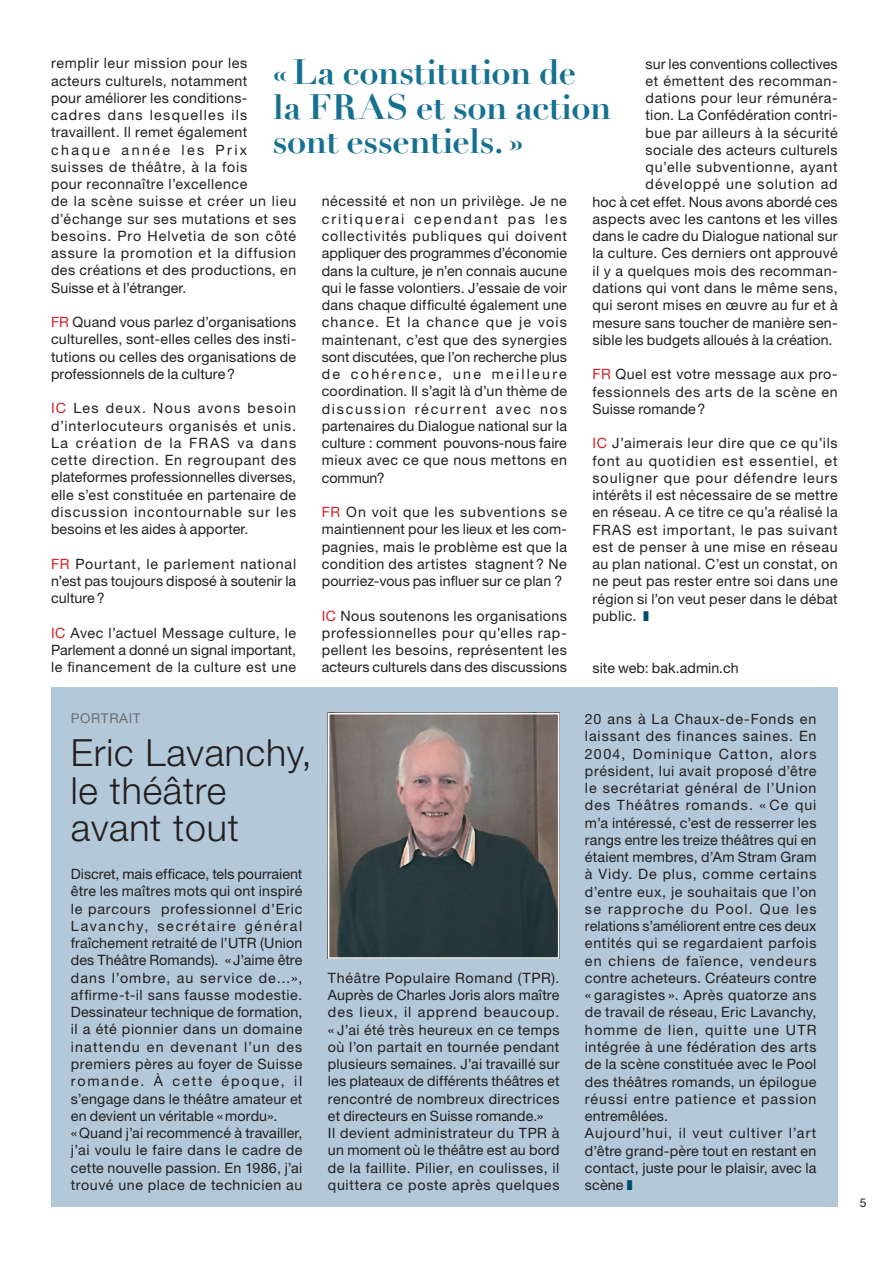
<style>
.page{position:relative;width:893px;height:1263px;background:#fff}
.page>*{position:absolute;margin:0;border:0;box-sizing:border-box;transform-origin:0 0}
.t1{font:300 37.5px/37.5px "Helvetica Neue LT Std";letter-spacing:.02em;color:#231f20}
.t2{font:700 34.5px/34.5px "Didot";letter-spacing:-.01em;color:#167090}
.t3{font:14.25px/17.2px "Helvetica Neue LT Std";letter-spacing:.03em;color:#231f20;text-align:justify}
.t4{font:14.25px "Helvetica Neue LT Std";letter-spacing:.005em;color:#231f20}
.t5{font:14.25px "Helvetica Neue LT Std";letter-spacing:.07em;color:#231f20}
.t6{font:13.5px "Helvetica Neue LT Std";letter-spacing:.05em;color:#6c6d70}
.t7{font:12px "Helvetica Neue LT Std";color:#231f20}
.s1{color:#d1232a}
.s2{color:#004b6c}
</style>
<div class="page">
<div style="left:51px;top:687px;width:787px;height:519px;background:#b3c8d8"></div>
<img style="left:331px;top:716px;width:225px;height:240px">
<div style="left:328px;top:713px;width:231px;height:246px;border:2px solid #fff"></div>
<p class="t3" style="left:51px;top:54px;width:247px;text-align:left">remplir leur mission pour les acteurs culturels, notamment<br>pour améliorer les conditions&shy;cadres dans lesquelles ils travaillent. I l remet également chaque année les Prix suisses de théâtre, à la fois<br>pour reconnaître l’excellence<br>de la scène suisse et créer un lieu d’échange sur ses mutations et ses besoins. Pro Helvetia de son côté assure la promotion et la diffusion des créations et des productions, en<br>Suisse et à l’étranger.</p>
<p class="t3" style="left:51px;top:313px;width:247px"><span class="s1">fr</span> Quand vous parlez d’organisations culturelles, sont-elles celles des insti&shy;tutions ou celles des organisations de professionnels de la culture?</p>
<p class="t3" style="left:51px;top:399px;width:247px"><span class="s1">I C</span> Les deux. Nous avons besoin d’interlocuteurs organisés et unis.<br>La création de la FRAS va dans cette direction. En regroupant des plateformes professionnelles diverses, elle s’est constituée en partenaire de discussion incontournable sur les besoins et les aides à apporter.</p>
<p class="t3" style="left:51px;top:555px;width:247px"><span class="s1">fr</span> Pourtant, le parlement national n’est pas toujours disposé à soutenir la culture?</p>
<p class="t3" style="left:51px;top:624px;width:247px"><span class="s1">I C</span> Avec l’actuel Message culture, le Parlement a donné un signal important, le financement de la culture est une</p>
<p class="t4" style="left:646px;top:55px;width:194px">sur les conventions collectives</p>
<p class="t3" style="left:646px;top:72px;width:194px">et émettent des recomman-</p>
<p class="t3" style="left:646px;top:89px;width:194px">dations pour leur rémunéra-</p>
<p class="t3" style="left:646px;top:107px;width:194px">tion. La Confédération contri-</p>
<p class="t3" style="left:646px;top:124px;width:194px">bue par ailleurs à la sécurité</p>
<p class="t3" style="left:646px;top:141px;width:194px">sociale des acteurs culturels</p>
<p class="t3" style="left:646px;top:158px;width:194px">qu’elle subventionne, ayant</p>
<p class="t5" style="left:646px;top:176px;width:194px">développé une solution ad</p>
<p class="t4" style="left:592px;top:193px;width:247px">hoc à cet effet. Nous avons abordé ces</p>
<p class="t3" style="left:592px;top:210px;width:247px">aspects avec les cantons et les villes</p>
<p class="t3" style="left:592px;top:227px;width:247px">dans le cadre du Dialogue national sur</p>
<p class="t3" style="left:592px;top:245px;width:247px">la culture. Ces derniers ont approuvé</p>
<p class="t3" style="left:592px;top:262px;width:247px">il y a quelques mois des recomman-</p>
<p class="t3" style="left:592px;top:279px;width:247px">dations qui vont dans le même sens,</p>
<p class="t3" style="left:592px;top:296px;width:247px">qui seront mises en œuvre au fur et à</p>
<p class="t3" style="left:592px;top:314px;width:247px">mesure sans toucher de manière sen-</p>
<p class="t3" style="left:592px;top:331px;width:242px">sible les budgets alloués à la création.</p>
<p class="t3" style="left:592px;top:365px;width:247px"><span class="s1">fr</span> Quel est votre message aux pro&shy;fessionnels des arts de la scène en Suisse romande?</p>
<p class="t3" style="left:592px;top:434px;width:247px"><span class="s1">IC</span> J’aimerais leur dire que ce qu’ils font au quotidien est essentiel, et souligner que pour défendre leurs intérêts il est nécessaire de se mettre en réseau. A ce titre ce qu’a réalisé la FRAS est important, le pas suivant est de penser à une mise en réseau au plan national. C’est un constat, on ne peut pas rester entre soi dans une région si l’on veut peser dans le débat public. <span class="s2">❚</span></p>
<p class="t3" style="left:592px;top:659px;width:148px">site web: bak.admin.ch</p>
<h2 class="t2" style="left:273px;top:55px;width:340px">«La constitution de la FRAS et son action sont essentiels. »</h2>
<p class="t3" style="left:322px;top:193px;width:247px">nécessité et non un privilège. Je ne critiquerai cependant pas les collectivités publiques qui doivent appliquer des programmes d’économie dans la culture, je n’en connais aucune qui le fasse volontiers. J’essaie de voir dans chaque difficulté également une chance. Et la chance que je vois maintenant, c’est que des synergies sont discutées, que l’on recherche plus de cohérence, une meilleure coordination. I l s’agit là d’un thème de discussion récurrent avec nos partenaires du Dialogue national sur la culture : comment pouvons-nous faire mieux avec ce que nous mettons en commun?</p>
<p class="t3" style="left:322px;top:503px;width:247px"><span class="s1">fr</span> On voit que les subventions se maintiennent pour les lieux et les com&shy;pagnies, mais le problème est que la condition des artistes stagnent ? Ne pourriez-vous pas influer sur ce plan ?</p>
<p class="t3" style="left:322px;top:607px;width:247px"><span class="s1">IC</span> Nous soutenons les organisations professionnelles pour qu’elles rap&shy;pellent les besoins, représentent les acteurs culturels dans des discussions</p>
<p class="t6" style="left:71px;top:710px;width:71px">po rtrait</p>
<h1 class="t1" style="left:71px;top:733px;width:243px">Eric Lavanchy, le théâtre avant tout</h1>
<p class="t3" style="left:71px;top:865px;width:233px">Discret, mais efficace, tels pourraient être les maîtres mots qui ont inspiré le parcours professionnel d’Eric Lavanchy, secrétaire général fraîchement retraité de l’UTR</p>
<p class="t3" style="left:71px;top:934px;width:233px;text-align:left;text-indent:189px">(Union des Théâtre Romands). «J’aime être dans l’ombre, au service de…», affirme-t-il sans fausse modestie.<br>Dessinateur technique de formation, il a été pionnier dans un domaine inattendu en devenant l’un des premiers pères au foyer de Suisse romande. À cette époque, il s’engage dans le théâtre amateur et en devient un véritable «mordu». «Quand j’ai recommencé à travailler, j’ai voulu le faire dans le cadre de cette nouvelle passion. En 1986, j’ai trouvé une place de technicien au</p>
<p class="t3" style="left:328px;top:969px;width:233px;text-align:left">Théâtre Populaire Romand (TPR).<br>Auprès de Charles Joris alors maître des lieux, il apprend beaucoup. « J’ai été très heureux en ce temps où l’on partait en tournée pendant plusieurs semaines. J’ai travaillé sur les plateaux de différents théâtres et rencontré de nombreux directrices et directeurs en Suisse romande.»<br>I l devient administrateur du TPR à un moment où le théâtre est au bord de la faillite. Pilier, en coulisses, il quittera ce poste après quelques</p>
<p class="t3" style="left:585px;top:710px;width:233px;text-align:left">20 ans à La Chaux-de-Fonds en laissant des finances saines. En<br>2004, Dominique Catton, alors président, lui avait proposé d’être le secrétariat général de l’Union des Théâtres romands. « Ce qui m’a intéressé, c’est de resserrer les rangs entre les treize théâtres qui en étaient membres, d’Am Stram Gram à Vidy. De plus, comme certains d’entre eux, je souhaitais que l’on se rapproche du Pool. Que les relations s’améliorent entre ces deux entités qui se regardaient parfois en chiens de faïence, vendeurs contre acheteurs. Créateurs contre « garagistes ». Après quatorze ans de travail de réseau, Eric Lavanchy, homme de lien, quitte une UTR intégrée à une fédération des arts de la scène constituée avec le Pool des théâtres romands, un épilogue réussi entre patience et passion entremêlées.<br>Aujourd’hui, il veut cultiver l’art d’être grand-père tout en restant en contact, juste pour le plaisir, avec la scène <span class="s2">❚</span></p>
<p class="t7" style="left:860px;top:1195px;width:8px">5</p>
</div>
